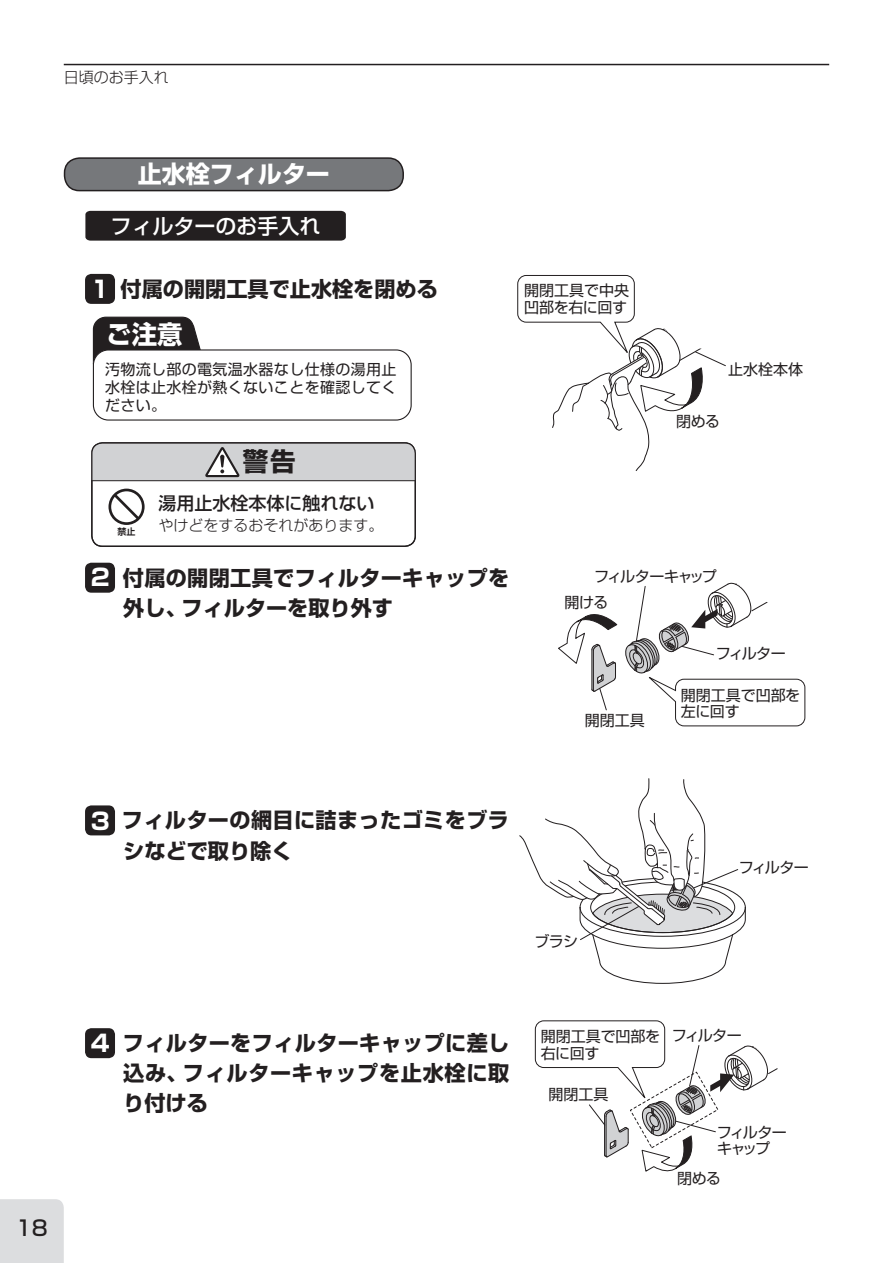
<style>
.page{position:relative;width:893px;height:1263px;background:#fff}
.page>*{position:absolute;margin:0;border:0;box-sizing:border-box;transform-origin:0 0}
.t1{font:700 25.5px "Shin Go Pro";color:#fff}
.t2{font:700 25.5px "Shin Go Pro";color:#231f20}
.t3{font:700 24px "Shin Go Pro";color:#fff}
.t4{font:700 21.15px/30.2px "Shin Go Pro";letter-spacing:.015em;color:#231f20}
.t5{font:500 21px "Shin Go Pro";color:#fff}
.t6{font:500 21px "Shin Go Pro";color:#231f20}
.t7{font:500 18px "Shin Go Pro";color:#231f20}
.t8{font:15px/16.5px "Shin Go Pro";color:#231f20}
.t9{font:300 15px "Shin Go Pro";color:#231f20}
.t10{font:15px "Shin Go Pro";letter-spacing:-.115em;color:#231f20}
.t11{font:15px/16.5px "Shin Go Pro";letter-spacing:-.12em;color:#231f20}
.t12{font:700 9px "Shin Go Pro De";color:#231f20}
.s1{font-size:23.25px;color:#fff}
</style>
<div class="page">
<div style="left:0;top:1199px;width:64px;height:64px;background:#dcdddf"></div>
<svg style="left:517px;top:275px;width:209px;height:196px"></svg>
<svg style="left:558px;top:582px;width:248px;height:145px"></svg>
<svg style="left:519px;top:778px;width:259px;height:394px"></svg>
<div style="left:85px;top:211px;width:261px;height:30px;background:#231f20"></div>
<div style="left:85px;top:805px;width:30px;height:30px;background:#231f20;border-radius:6px"></div>
<div style="left:85px;top:1028px;width:30px;height:30px;background:#231f20;border-radius:6px"></div>
<div style="left:85px;top:274px;width:30px;height:30px;background:#231f20;border-radius:6px"></div>
<div style="left:85px;top:563px;width:30px;height:30px;background:#231f20;border-radius:6px"></div>
<svg style="left:92px;top:316px;width:109px;height:49px;background:#363334"></svg>
<div style="left:93px;top:350px;width:318px;height:70px;background:#fff;border-radius:15px"></div>
<div style="left:93px;top:349px;width:319px;height:72px;border:1px solid #231f20;border-radius:15px"></div>
<hr style="left:64px;top:64px;width:765px;height:1px;background:#231f20">
<div style="left:65px;top:158px;width:338px;height:33px;background:#76787b;border-radius:15px"></div>
<div style="left:64px;top:157px;width:340px;height:34px;border:2px solid #231f20;border-radius:15px"></div>
<svg style="left:93px;top:444px;width:321px;height:37px;background:#cacbcd"></svg>
<svg style="left:108px;top:489px;width:37px;height:36px"></svg>
<div style="left:91px;top:442px;width:325px;height:105px;border:1px solid #231f20;border-radius:11px"></div>
<p class="t9" style="left:64px;top:65px;width:106px">日頃のお手入れ</p>
<h2 class="t3" style="left:138px;top:155px;width:193px">止水栓フィルター</h2>
<h3 class="t5" style="left:111px;top:208px;width:211px">フィルターのお手入れ</h3>
<h3 class="t4" style="left:91px;top:272px;width:349px"><span class="s1">1</span> 付属の開閉工具で止水栓を閉める</h3>
<h1 class="t1" style="left:106px;top:314px;width:78px">ご注意</h1>
<p class="t8" style="left:105px;top:358px;width:293px;line-height:18px;text-align:justify">汚物流し部の電気温水器なし仕様の湯用止水栓は止水栓が熱くないことを確認してください。</p>
<p class="t12" style="left:118px;top:524px;width:19px">禁止</p>
<h1 class="t2" style="left:243px;top:441px;width:54px">警告</h1>
<p class="t7" style="left:158px;top:488px;width:217px">湯用止水栓本体に触れない</p>
<p class="t9" style="left:158px;top:513px;width:226px">やけどをするおそれがあります。</p>
<h3 class="t4" style="left:123px;top:560px;width:387px;text-indent:-32px"><span class="s1">2</span> 付属の開閉工具でフィルターキャップを外し、フィルターを取り外す</h3>
<p class="t8" style="left:524px;top:281px;width:106px">開閉工具で中央凹部を右に回す</p>
<p class="t8" style="left:728px;top:359px;width:77px">止水栓本体</p>
<p class="t8" style="left:676px;top:412px;width:45px">閉める</p>
<p class="t10" style="left:594px;top:564px;width:124px">フィルターキャップ</p>
<p class="t8" style="left:564px;top:593px;width:45px">開ける</p>
<p class="t8" style="left:585px;top:710px;width:61px">開閉工具</p>
<p class="t8" style="left:716px;top:643px;width:72px">フィルター</p>
<p class="t8" style="left:681px;top:685px;width:121px">開閉工具で凹部を左に回す</p>
<h3 class="t6" style="left:16px;top:1210px;width:33px">18</h3>
<h3 class="t4" style="left:123px;top:803px;width:387px;text-indent:-32px"><span class="s1">3</span> フィルターの網目に詰まったゴミをブラシなどで取り除く</h3>
<p class="t8" style="left:535px;top:931px;width:45px">ブラシ</p>
<p class="t8" style="left:739px;top:858px;width:72px">フィルター</p>
<h3 class="t4" style="left:123px;top:1026px;width:387px;text-align:justify;text-indent:-32px"><span class="s1">4</span> フィルターをフィルターキャップに差し込み、フィルターキャップを止水栓に取り付ける</h3>
<p class="t8" style="left:541px;top:1026px;width:121px">開閉工具で凹部を右に回す</p>
<p class="t8" style="left:548px;top:1084px;width:61px">開閉工具</p>
<p class="t8" style="left:672px;top:1025px;width:72px">フィルター</p>
<p class="t11" style="left:717px;top:1122px;width:72px">フィルターキャップ</p>
<p class="t8" style="left:677px;top:1168px;width:45px">閉める</p>
</div>
